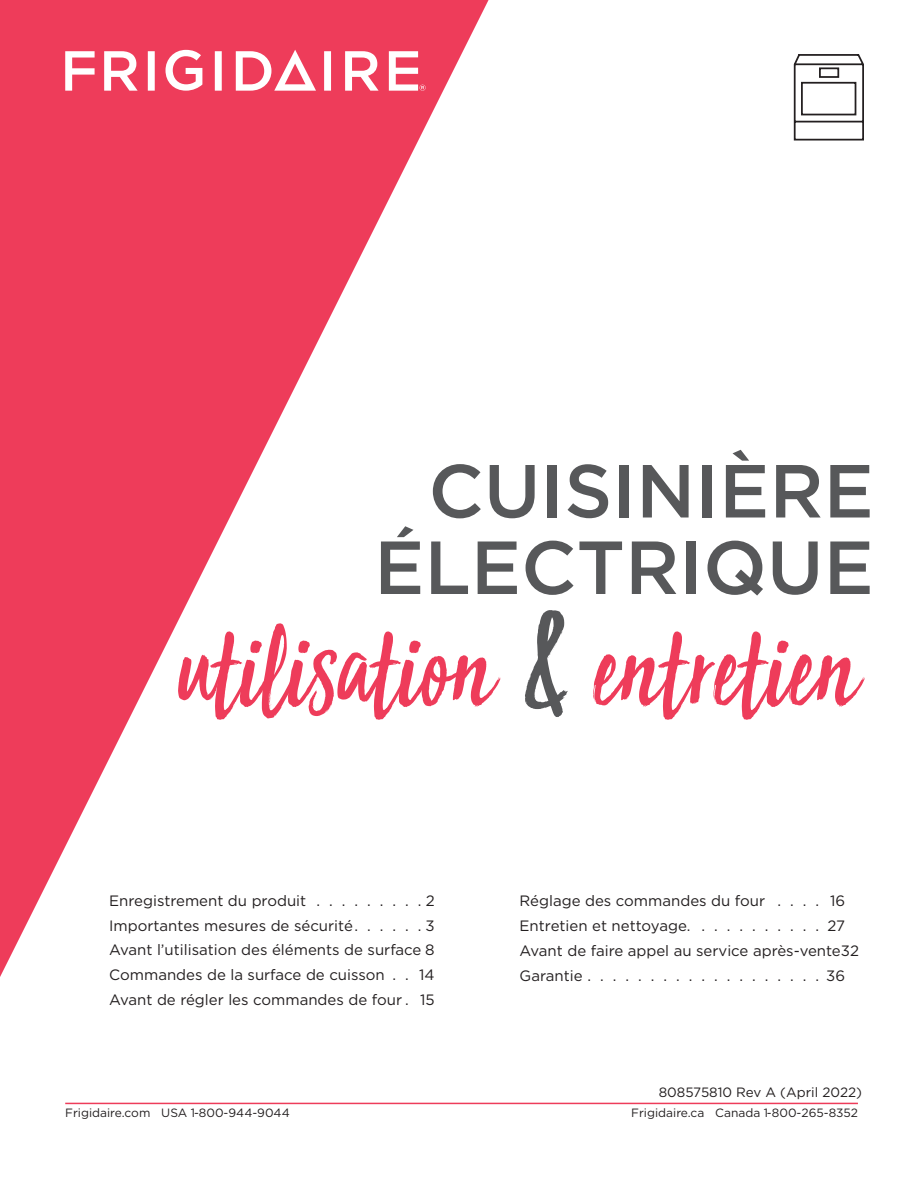
<style>
.page{position:relative;width:918px;height:1188px;background:#fff}
.page>*{position:absolute;margin:0;border:0;box-sizing:border-box;transform-origin:0 0}
.t1{font:135px "Custom Fresh";color:#ee3c5a;scale:.78 1}
.t2{font:500 75px/76.5px "Gotham";color:#57585a;text-align:right}
.t3{font:15px/24.8px "Gotham";color:#231f20}
.t4{font:13.5px "Gotham";color:#231f20}
.t5{font:12px "Gotham";color:#231f20}
.s1{color:#57585a}
</style>
<div class="page">
<svg style="left:0;top:0;width:489px;height:977px"></svg>
<svg style="left:324px;top:51px;width:7px;height:40px"></svg>
<svg style="left:166px;top:50px;width:36px;height:41px"></svg>
<svg style="left:65px;top:51px;width:30px;height:40px"></svg>
<svg style="left:104px;top:51px;width:34px;height:40px"></svg>
<svg style="left:148px;top:51px;width:7px;height:40px"></svg>
<svg style="left:215px;top:51px;width:7px;height:40px"></svg>
<svg style="left:345px;top:51px;width:34px;height:40px"></svg>
<svg style="left:236px;top:50px;width:80px;height:41px"></svg>
<svg style="left:389px;top:51px;width:37px;height:40px"></svg>
<hr style="left:65px;top:1103px;width:793px;height:1px;background:#ee3c5a">
<svg style="left:793px;top:54px;width:71px;height:87px"></svg>
<h2 class="t2" style="left:374px;top:452px;width:501px">CUISINIÈRE<br>ÉLECTRIQUE</h2>
<h1 class="t1" style="left:177px;top:579px;width:874px">utilisation <span class="s1">&amp;</span> entretien</h1>
<p class="t3" style="left:109px;top:888px;width:199px">Enregistrement du produit</p>
<p class="t3" style="left:426px;top:888px;width:10px">2</p>
<p class="t3" style="left:109px;top:913px;width:298px">Importantes mesures de sécurité . . . . .</p>
<p class="t3" style="left:109px;top:913px;width:327px;text-align:justify;text-indent:316px">3<br>Avant l’utilisation des éléments de surface 8<br>Commandes de la surface de cuisson</p>
<p class="t3" style="left:109px;top:962px;width:327px;text-align:right">14<br>Avant de régler les commandes de four . 15</p>
<p class="t3" style="left:520px;top:888px;width:247px">Réglage des commandes du four</p>
<p class="t3" style="left:830px;top:888px;width:17px">16</p>
<p class="t3" style="left:520px;top:913px;width:170px">Entretien et nettoyage.</p>
<p class="t3" style="left:520px;top:913px;width:341px;text-indent:308px">27<br>Avant de faire appel au service après-vente 32<br>Garantie</p>
<p class="t3" style="left:826px;top:963px;width:20px">36</p>
<p class="t4" style="left:659px;top:1084px;width:205px">808575810 Rev A (April 2022)</p>
<p class="t5" style="left:65px;top:1105px;width:226px">Frigidaire.com USA 1-800-944-9044</p>
<p class="t5" style="left:631px;top:1105px;width:228px">Frigidaire.ca Canada 1-800-265-8352</p>
</div>
